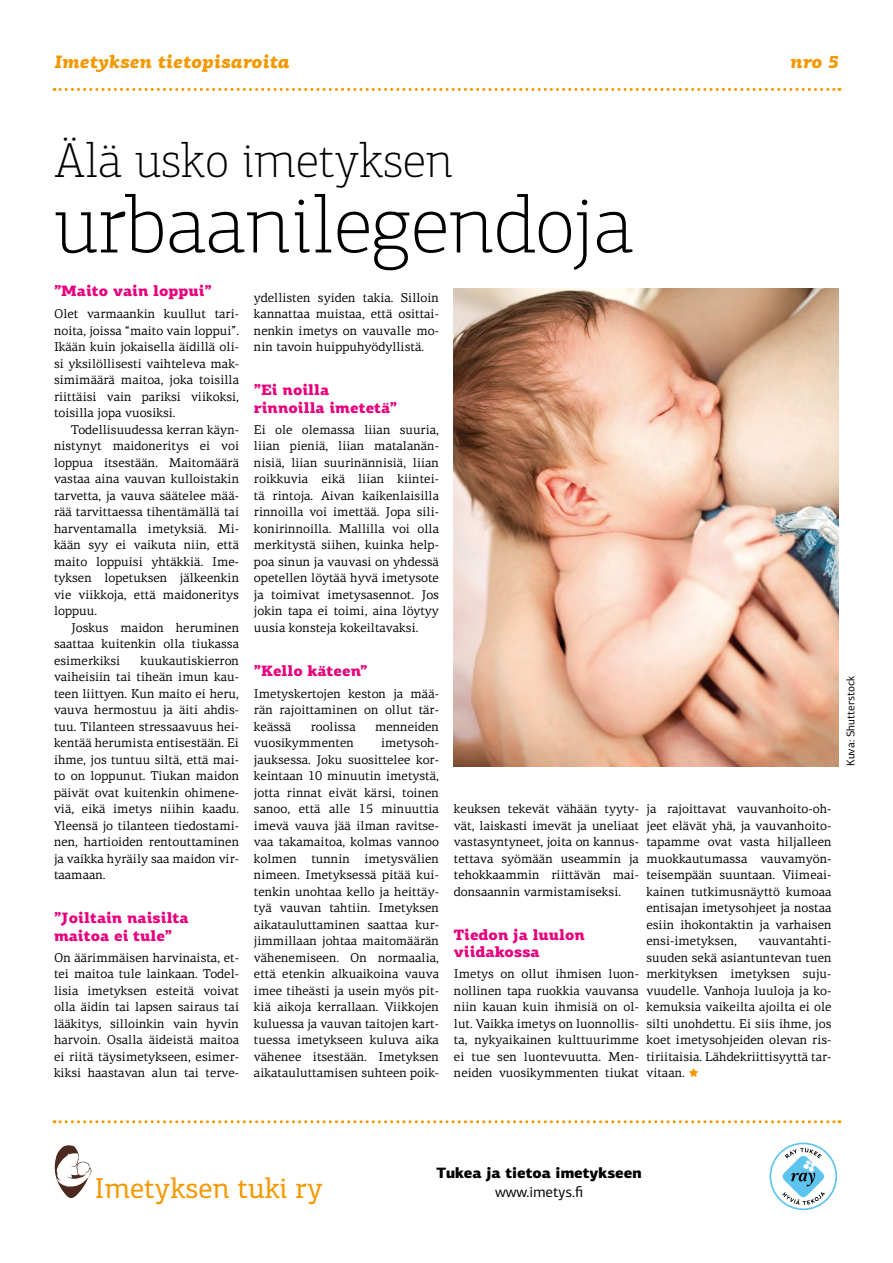
<style>
.page{position:relative;width:893px;height:1263px;background:#fff}
.page>*{position:absolute;margin:0;border:0;box-sizing:border-box;transform-origin:0 0}
.t1{font:100 82.5px "PF Centro Slab Pro";color:#000}
.t2{font:100 49.5px "PF Centro Slab Pro";color:#000}
.t3{font:28.95px "PF Centro Slab Pro";color:#f49800}
.t4{font:italic 900 18px "PF Centro Slab Pro";color:#f49800}
.t5{font:900 15px/17.2px "PF Centro Slab Pro";color:#e6007d}
.t6{font:900 15px "PF Centro Sans Pro";color:#000}
.t7{font:15px "PF Centro Sans Pro";color:#000}
.t8{font:12.75px/16.5px "PF Centro Serif Pro";color:#000;text-align:justify}
.t9{font:11.25px "PF Centro Sans Pro";color:#000}
.s1{color:#f49800}
</style>
<div class="page">
<svg style="left:54px;top:1120px;width:786px;height:3px"></svg>
<svg style="left:54px;top:88px;width:786px;height:3px"></svg>
<svg style="left:54px;top:1145px;width:38px;height:53px"></svg>
<svg style="left:768px;top:1141px;width:71px;height:71px"></svg>
<svg style="left:770px;top:1142px;width:67px;height:68px"></svg>
<div style="left:771px;top:1144px;width:64px;height:64px;background:#fff;border-radius:50%"></div>
<svg style="left:779px;top:1148px;width:48px;height:57px"></svg>
<img style="left:454px;top:289px;width:385px;height:477px">
<h3 class="t4" style="left:54px;top:49px;width:237px">Imetyksen tietopisaroita</h3>
<h3 class="t4" style="left:790px;top:49px;width:50px">nro 5</h3>
<h2 class="t2" style="left:54px;top:132px;width:400px">Älä usko imetyksen</h2>
<h1 class="t1" style="left:54px;top:177px;width:581px">urbaanilegendoja</h1>
<p class="t5" style="left:54px;top:282px;width:159px">”Maito vain loppui”</p>
<p class="t8" style="left:54px;top:305px;width:187px">Olet varmaankin kuullut tari&shy;noita, joissa “maito vain loppui”.<br>Ikään kuin jokaisella äidillä oli&shy;si yksilöllisesti vaihteleva mak&shy;simimäärä maitoa, joka toisilla riittäisi vain pariksi viikoksi, toisilla jopa vuosiksi.</p>
<p class="t8" style="left:54px;top:421px;width:187px;text-indent:17px">Todellisuudessa kerran käyn&shy;nistynyt maidoneritys ei voi loppua itsestään. Maitomäärä vastaa aina vauvan kulloistakin tarvetta, ja vauva säätelee mää&shy;rää tarvittaessa tihentämällä tai harventamalla imetyksiä. Mi&shy;kään syy ei vaikuta niin, että maito loppuisi yhtäkkiä. Ime&shy;tyksen lopetuksen jälkeenkin vie viikkoja, että maidoneritys loppuu.</p>
<p class="t8" style="left:54px;top:619px;width:187px;text-indent:17px">Joskus maidon heruminen saattaa kuitenkin olla tiukassa esimerkiksi</p>
<p class="t8" style="left:254px;top:289px;width:187px">ydellisten syiden takia. Silloin kannattaa muistaa, että osittai&shy;nenkin imetys on vauvalle mo&shy;nin tavoin huippuhyödyllistä.</p>
<p class="t5" style="left:254px;top:381px;width:145px">”Ei noilla rinnoilla imetetä”</p>
<p class="t8" style="left:254px;top:421px;width:187px">Ei ole olemassa liian suuria, liian pieniä, liian matalanän&shy;nisiä, liian suurinännisiä, liian roikkuvia eikä liian kiintei&shy;tä rintoja. Aivan kaikenlaisilla rinnoilla voi imettää. Jopa sili&shy;konirinnoilla. Mallilla voi olla merkitystä siihen, kuinka help&shy;poa sinun ja vauvasi on yhdessä opetellen löytää hyvä imetysote ja toimivat imetysasennot. Jos jokin tapa ei toimi, aina löytyy uusia konsteja kokeiltavaksi.</p>
<p class="t5" style="left:254px;top:662px;width:115px">”Kello käteen”</p>
<p class="t8" style="left:254px;top:685px;width:187px">Imetyskertojen keston ja mää&shy;rän rajoittaminen on ollut tär&shy;keässä</p>
<p class="t8" style="left:54px;top:652px;width:187px;text-indent:87px">kuukautiskierron vaiheisiin tai tiheän imun kau&shy;teen liittyen. Kun maito ei heru, vauva hermostuu ja äiti ahdis&shy;tuu. Tilanteen stressaavuus hei&shy;kentää herumista entisestään. Ei ihme, jos tuntuu siltä, että mai&shy;to on loppunut. Tiukan maidon päivät ovat kuitenkin ohimene&shy;viä, eikä imetys niihin kaadu.<br>Yleensä jo tilanteen tiedostami&shy;nen, hartioiden rentouttaminen ja vaikka hyräily saa maidon vir&shy;taamaan.</p>
<p class="t5" style="left:54px;top:909px;width:136px">”Joiltain naisilta maitoa ei tule”</p>
<p class="t8" style="left:54px;top:949px;width:187px">On äärimmäisen harvinaista, et&shy;tei maitoa tule lainkaan. Todel&shy;lisia imetyksen esteitä voivat olla äidin tai lapsen sairaus tai lääkitys, silloinkin vain hyvin harvoin. Osalla äideistä maitoa ei riitä täysimetykseen, esimer&shy;kiksi haastavan alun tai terve-</p>
<p class="t8" style="left:311px;top:718px;width:47px">roolissa</p>
<p class="t8" style="left:375px;top:718px;width:65px">menneiden</p>
<p class="t8" style="left:254px;top:734px;width:101px">vuosikymmenten</p>
<p class="t8" style="left:254px;top:734px;width:187px;text-indent:127px">imetysoh&shy;jauksessa. Joku suosittelee kor&shy;keintaan 10 minuutin imetystä, jotta rinnat eivät kärsi, toinen sanoo, että alle 15 minuuttia imevä vauva jää ilman ravitse&shy;vaa takamaitoa, kolmas vannoo kolmen tunnin imetysvälien nimeen. Imetyksessä pitää kui&shy;tenkin unohtaa kello ja heittäy&shy;tyä vauvan tahtiin. Imetyksen aikatauluttaminen saattaa kur&shy;jimmillaan johtaa maitomäärän vähenemiseen. On normaalia, että etenkin alkuaikoina vauva imee tiheästi ja usein myös pit&shy;kiä aikoja kerrallaan. Viikkojen kuluessa ja vauvan taitojen kart&shy;tuessa imetykseen kuluva aika vähenee itsestään. Imetyksen aikatauluttamisen suhteen poik-</p>
<p class="t8" style="left:454px;top:800px;width:187px">keuksen tekevät vähään tyyty&shy;vät, laiskasti imevät ja uneliaat vastasyntyneet, joita on kannus&shy;tettava syömään useammin ja tehokkaammin riittävän mai&shy;donsaannin varmistamiseksi.</p>
<p class="t5" style="left:454px;top:926px;width:132px">Tiedon ja luulon viidakossa</p>
<p class="t8" style="left:454px;top:965px;width:187px">Imetys on ollut ihmisen luon&shy;nollinen tapa ruokkia vauvansa niin kauan kuin ihmisiä on ol&shy;lut. Vaikka imetys on luonnollis&shy;ta, nykyaikainen kulttuurimme ei tue sen luontevuutta. Men&shy;neiden vuosikymmenten tiukat</p>
<p class="t8" style="left:646px;top:800px;width:187px">ja rajoittavat vauvanhoito-oh&shy;jeet elävät yhä, ja vauvanhoito&shy;tapamme ovat vasta hiljalleen muokkautumassa vauvamyön&shy;teisempään suuntaan. Viimeai&shy;kainen tutkimusnäyttö kumoaa entisajan imetysohjeet ja nostaa esiin ihokontaktin ja varhaisen ensi-imetyksen,</p>
<p class="t8" style="left:646px;top:932px;width:187px;text-indent:112px">vauvantahti&shy;suuden sekä asiantuntevan tuen merkityksen imetyksen suju&shy;vuudelle. Vanhoja luuloja ja ko&shy;kemuksia vaikeilta ajoilta ei ole silti unohdettu. Ei siis ihme, jos koet imetysohjeiden olevan ris&shy;tiriitaisia. Lähdekriittisyyttä tar&shy;vitaan. <span class="s1">★</span></p>
<p class="t9" style="left:844px;top:766px;width:91px;rotate:-90deg">Kuva: Shutterstock</p>
<h3 class="t3" style="left:95px;top:1170px;width:230px">Imetyksen tuki ry</h3>
<p class="t6" style="left:437px;top:1162px;width:207px">Tukea ja tietoa imetykseen</p>
<p class="t7" style="left:495px;top:1183px;width:90px">www.imetys.fi</p>
</div>
